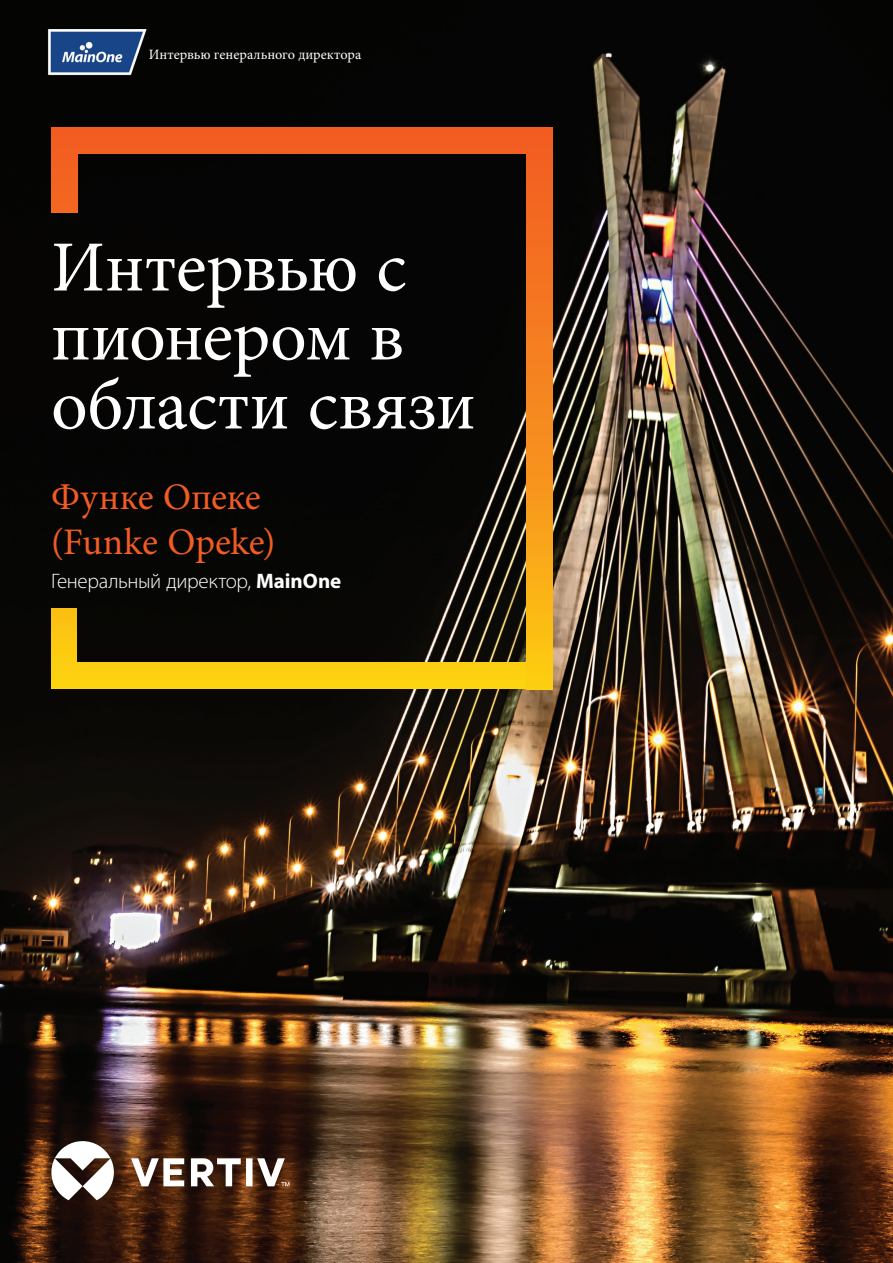
<style>
.page{position:relative;width:893px;height:1263px;background:#fff}
.page>*{position:absolute;margin:0;border:0;box-sizing:border-box;transform-origin:0 0}
.t1{font:72px/69px "Minion Pro";letter-spacing:-.01em;color:#fff}
.t2{font:37.5px/45px "Minion Pro";letter-spacing:-.005em;color:#f15b24}
.t3{font:300 21px "Myriad Pro";letter-spacing:-.015em;color:#fff}
.t4{font:14.25px "Minion Pro";color:#fff}
.s1{font-weight:700}
</style>
<div class="page">
<img style="left:0;top:0;width:893px;height:1263px">
<img style="left:43px;top:26px;width:106px;height:54px">
<div style="left:51px;top:128px;width:502px;height:26px;background:#f25d21"></div>
<div style="left:51px;top:663px;width:502px;height:26px;background:#fcd110"></div>
<div style="left:527px;top:128px;width:26px;height:561px;background:linear-gradient(to bottom,#f15525,#fcc515)"></div>
<div style="left:51px;top:129px;width:26px;height:83px;background:#f26221"></div>
<div style="left:51px;top:608px;width:26px;height:81px;background:#fcca11"></div>
<svg style="left:51px;top:1141px;width:238px;height:59px"></svg>
<p class="t4" style="left:149px;top:45px;width:214px">Интервью генерального директора</p>
<p class="t1" style="left:51px;top:233px;width:426px">Интервью с пионером в области связи</p>
<p class="t2" style="left:51px;top:474px;width:226px">Функе Опеке (Funke Opeke)</p>
<p class="t3" style="left:51px;top:569px;width:292px">Генеральный директор, <span class="s1">MainOne</span></p>
</div>
